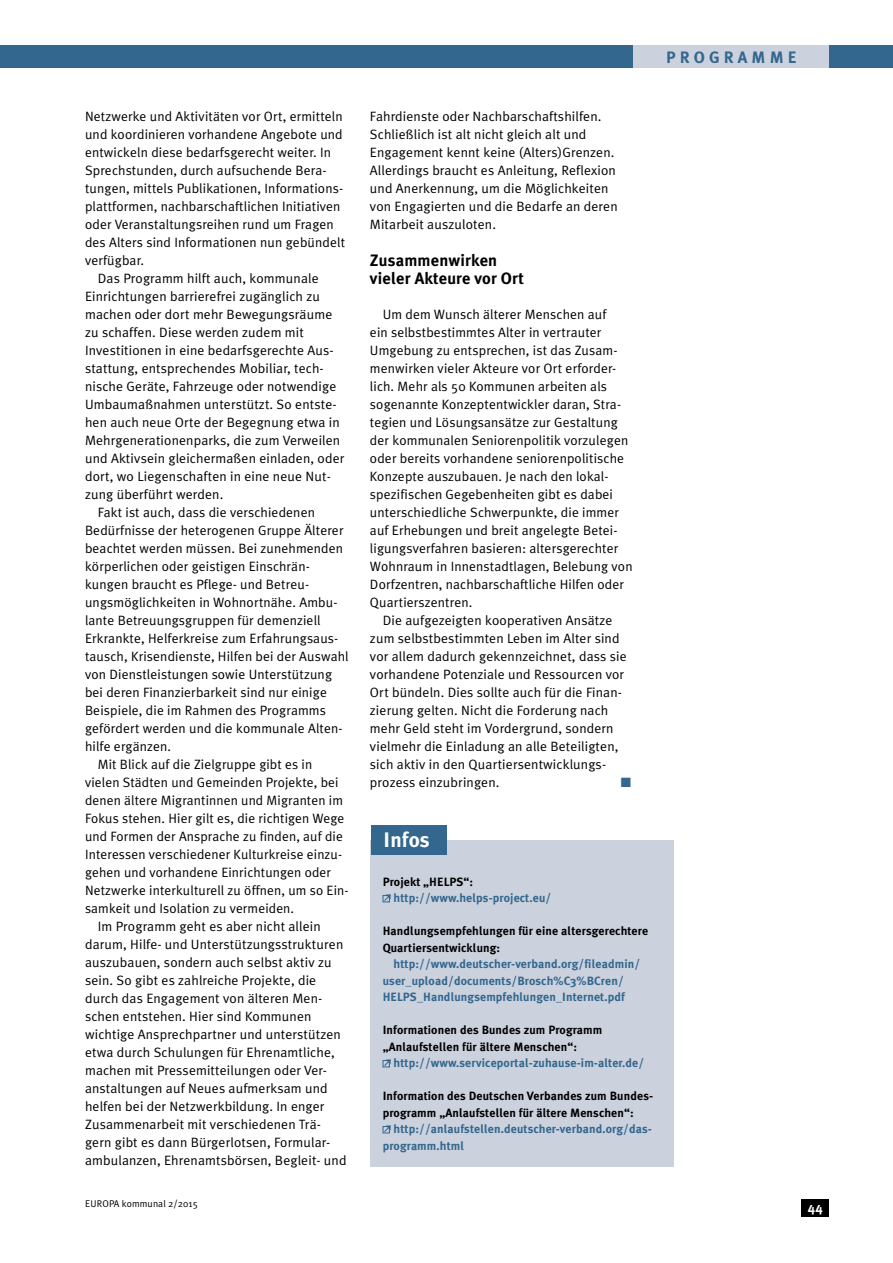
<style>
.page{position:relative;width:893px;height:1263px;background:#fff}
.page>*{position:absolute;margin:0;border:0;box-sizing:border-box;transform-origin:0 0}
.t1{font:700 21px "Meta Plus";letter-spacing:.01em;color:#fff}
.t2{font:700 16.5px/18px "Meta Plus";letter-spacing:.01em;color:#000}
.t3{font:700 16.5px "Meta Plus";letter-spacing:.25em;color:#33678e}
.t4{font:13.5px/18px "Meta Plus Normal";letter-spacing:.01em;color:#000}
.t5{font:700 13.5px "Meta Plus";color:#fff}
.t6{font:13.5px "Zapf Dingbats ITC";color:#33678e}
.t7{font:700 12px/16.5px "Meta Plus";letter-spacing:.01em;color:#33678e}
.t8{font:700 12px "Meta Plus";letter-spacing:.01em;color:#000}
.t9{font:9.75px "Meta Plus Normal";letter-spacing:.01em;color:#000}
.s1{color:#000}
</style>
<div class="page">
<div style="left:0;top:46px;width:893px;height:22px;background:#33678e"></div>
<div style="left:634px;top:46px;width:195px;height:22px;background:#cbd1dd"></div>
<div style="left:370px;top:840px;width:303px;height:326px;background:#cbd1dd"></div>
<div style="left:383px;top:895px;width:7px;height:7px;border:1px solid #33678e"></div>
<svg style="left:384px;top:894px;width:7px;height:7px"></svg>
<div style="left:383px;top:1060px;width:7px;height:7px;border:1px solid #33678e"></div>
<svg style="left:384px;top:1059px;width:7px;height:7px"></svg>
<div style="left:383px;top:1126px;width:7px;height:7px;border:1px solid #33678e"></div>
<svg style="left:384px;top:1125px;width:7px;height:7px"></svg>
<div style="left:371px;top:825px;width:75px;height:30px;background:#33678e"></div>
<div style="left:801px;top:1199px;width:28px;height:17px;background:#000"></div>
<p class="t4" style="left:85px;top:107px;width:262px">Netzwerke und Aktivitäten vor Ort, ermitteln und koordinieren vorhandene Angebote und entwickeln diese bedarfsgerecht weiter. In Sprechstunden, durch aufsuchende Bera&shy;tungen, mittels Publikationen, Informations&shy;plattformen, nachbarschaftlichen Initiativen oder Veranstaltungsreihen rund um Fragen des Alters sind Informationen nun gebündelt verfügbar.</p>
<p class="t4" style="left:85px;top:269px;width:261px;text-indent:13px">Das Programm hilft auch, kommunale Einrichtungen barrierefrei zugänglich zu machen oder dort mehr Bewegungsräume zu schaffen. Diese werden zudem mit Investitionen in eine bedarfsgerechte Aus&shy;stattung, entsprechendes Mobiliar, tech&shy;nische Geräte, Fahrzeuge oder notwendige Umbaumaßnahmen unterstützt. So entste&shy;hen auch neue Orte der Begegnung etwa in Mehrgenerationenparks, die zum Verweilen und Aktivsein gleichermaßen einladen, oder dort, wo Liegenschaften in eine neue Nut&shy;zung überführt werden.</p>
<p class="t4" style="left:85px;top:503px;width:265px;text-indent:13px">Fakt ist auch, dass die verschiedenen Bedürfnisse der heterogenen Gruppe Älterer beachtet werden müssen. Bei zunehmenden körperlichen oder geistigen Einschrän&shy;kungen braucht es Pflege- und Betreu&shy;ungsmöglichkeiten in Wohnortnähe. Ambu&shy;lante Betreuungsgruppen für demenziell Erkrankte, Helferkreise zum Erfahrungsaus&shy;tausch, Krisendienste, Hilfen bei der Auswahl von Dienstleistungen sowie Unterstützung bei deren Finanzierbarkeit sind nur einige Beispiele, die im Rahmen des Programms gefördert werden und die kommunale Alten&shy;hilfe ergänzen.</p>
<p class="t4" style="left:85px;top:755px;width:265px;text-indent:13px">Mit Blick auf die Zielgruppe gibt es in vielen Städten und Gemeinden Projekte, bei denen ältere Migrantinnen und Migranten im Fokus stehen. Hier gilt es, die richtigen Wege und Formen der Ansprache zu finden, auf die Interessen verschiedener Kulturkreise einzu&shy;gehen und vorhandene Einrichtungen oder Netzwerke interkulturell zu öffnen, um so Ein&shy;samkeit und Isolation zu vermeiden.</p>
<p class="t4" style="left:85px;top:917px;width:263px;text-indent:13px">Im Programm geht es aber nicht allein darum, Hilfe- und Unterstützungsstrukturen auszubauen, sondern auch selbst aktiv zu sein. So gibt es zahlreiche Projekte, die durch das Engagement von älteren Men&shy;schen entstehen. Hier sind Kommunen wichtige Ansprechpartner und unterstützen etwa durch Schulungen für Ehrenamtliche, machen mit Pressemitteilungen oder Ver&shy;anstaltungen auf Neues aufmerksam und helfen bei der Netzwerkbildung. In enger Zusammenarbeit mit verschiedenen Trä&shy;gern gibt es dann Bürgerlotsen, Formular&shy;ambulanzen, Ehrenamtsbörsen, Begleit- und</p>
<p class="t9" style="left:85px;top:1198px;width:114px">EUROPA kommunal 2/2015</p>
<p class="t3" style="left:666px;top:48px;width:132px">PROGRAMME</p>
<p class="t4" style="left:370px;top:107px;width:249px">Fahrdienste oder Nachbarschaftshilfen.<br>Schließlich ist alt nicht gleich alt und Engagement kennt keine (Alters)Grenzen.<br>Allerdings braucht es Anleitung, Reflexion und Anerkennung, um die Möglichkeiten von Engagierten und die Bedarfe an deren Mitarbeit auszuloten.</p>
<h4 class="t2" style="left:370px;top:251px;width:156px">Zusammenwirken vieler Akteure vor Ort</h4>
<p class="t4" style="left:370px;top:305px;width:264px;text-indent:13px">Um dem Wunsch älterer Menschen auf<br>ein selbstbestimmtes Alter in vertrauter Umgebung zu entsprechen, ist das Zusam&shy;menwirken vieler Akteure vor Ort erforder&shy;lich. Mehr als 50 Kommunen arbeiten als sogenannte Konzeptentwickler daran, Stra&shy;tegien und Lösungsansätze zur Gestaltung der kommunalen Seniorenpolitik vorzulegen oder bereits vorhandene seniorenpolitische Konzepte auszubauen. Je nach den lokal&shy;spezifischen Gegebenheiten gibt es dabei unterschiedliche Schwerpunkte, die immer auf Erhebungen und breit angelegte Betei&shy;ligungsverfahren basieren: altersgerechter Wohnraum in Innenstadtlagen, Belebung von Dorfzentren, nachbarschaftliche Hilfen oder Quartierszentren.</p>
<p class="t4" style="left:370px;top:611px;width:258px;text-indent:13px">Die aufgezeigten kooperativen Ansätze zum selbstbestimmten Leben im Alter sind vor allem dadurch gekennzeichnet, dass sie vorhandene Potenziale und Ressourcen vor Ort bündeln. Dies sollte auch für die Finan&shy;zierung gelten. Nicht die Forderung nach mehr Geld steht im Vordergrund, sondern vielmehr die Einladung an alle Beteiligten, sich aktiv in den Quartiersentwicklungs&shy;prozess einzubringen.</p>
<p class="t6" style="left:621px;top:776px;width:12px">■</p>
<h1 class="t1" style="left:384px;top:827px;width:48px">Infos</h1>
<p class="t7" style="left:394px;top:873px;width:159px;text-indent:-11px"><span class="s1">Projekt „HELPS“: </span>http://www.helps-project.eu/</p>
<p class="t8" style="left:383px;top:924px;width:267px">Handlungsempfehlungen für eine altersgerechtere</p>
<p class="t8" style="left:383px;top:941px;width:119px">Quartiersentwicklung:</p>
<p class="t7" style="left:394px;top:956px;width:248px">http://www.deutscher-verband.org/fileadmin/</p>
<p class="t7" style="left:383px;top:972px;width:243px">user_upload/documents/Brosch%C3%BCren/</p>
<p class="t7" style="left:383px;top:989px;width:244px">HELPS_Handlungsempfehlungen_Internet.pdf</p>
<p class="t8" style="left:383px;top:1023px;width:221px">Informationen des Bundes zum Programm</p>
<p class="t8" style="left:383px;top:1040px;width:196px">„Anlaufstellen für ältere Menschen“:</p>
<p class="t7" style="left:394px;top:1055px;width:252px">http://www.serviceportal-zuhause-im-alter.de/</p>
<p class="t8" style="left:383px;top:1089px;width:272px">Information des Deutschen Verbandes zum Bundes-</p>
<p class="t8" style="left:383px;top:1106px;width:253px">programm „Anlaufstellen für ältere Menschen“:</p>
<p class="t7" style="left:394px;top:1121px;width:260px">http://anlaufstellen.deutscher-verband.org/das-</p>
<p class="t7" style="left:383px;top:1137px;width:83px">programm.html</p>
<p class="t5" style="left:808px;top:1199px;width:16px">44</p>
</div>
